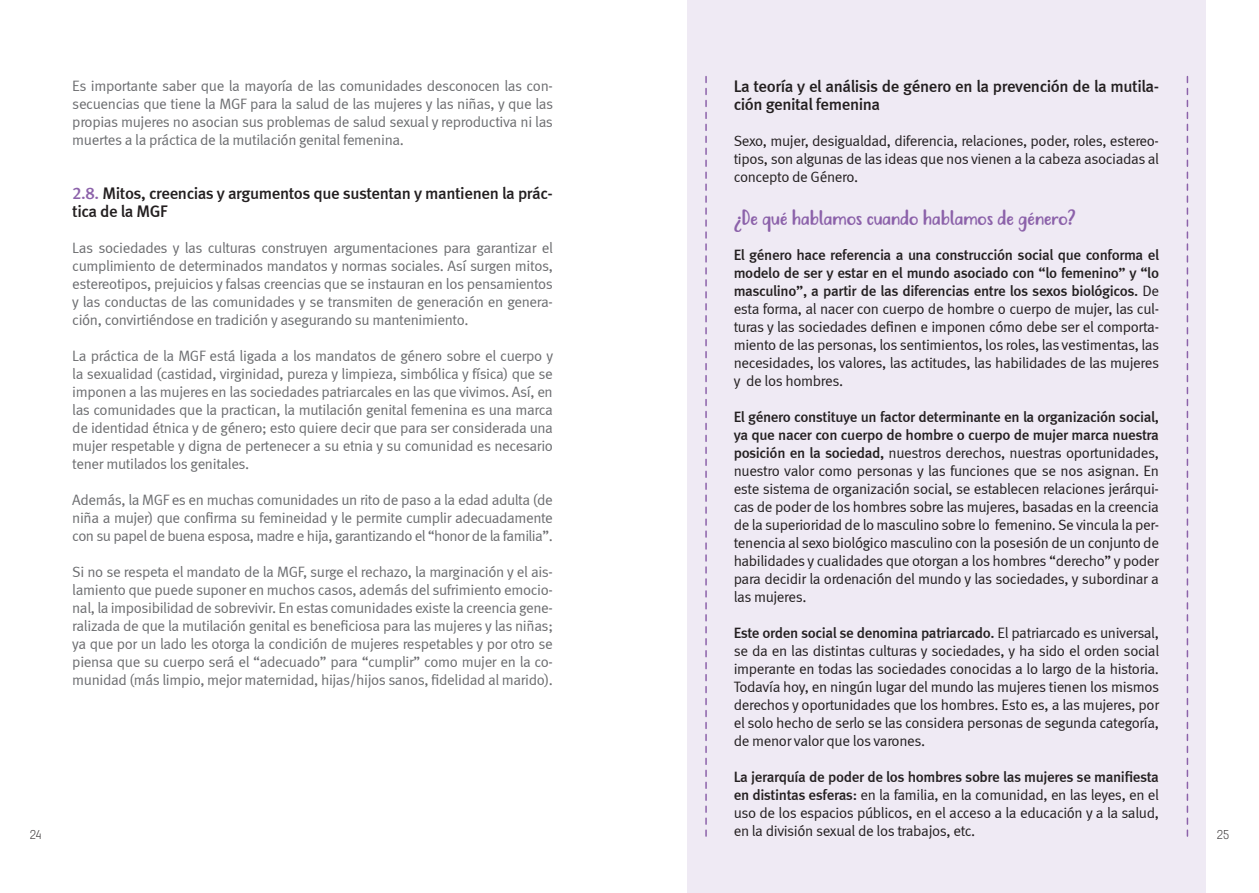
<style>
.page{position:relative;width:1259px;height:893px;background:#fff}
.page>*{position:absolute;margin:0;border:0;box-sizing:border-box;transform-origin:0 0}
.t1{font:19.5px "Justtellmewhat";letter-spacing:-.025em;color:#8c62aa}
.t2{font:500 16.8px/18px "Meta";letter-spacing:-.025em;color:#231f20}
.t3{font:15px/18px "Meta Normal LF";letter-spacing:-.025em;color:#6c6d70;text-align:justify}
.t4{font:15px/18px "Meta Normal LF";letter-spacing:-.025em;color:#231f20;text-align:justify}
.t5{font:500 15px/18px "Meta";letter-spacing:-.025em;color:#231f20;text-align:justify}
.t6{font:300 condensed 12.75px "Neusa Next Std";color:#231f20}
.s1{font-family:"Meta Medium LF Caps";font-weight:400;color:#8c62aa}
.s2{font-family:"Meta Normal LF";font-weight:400}
.s3{font-family:"Meta";font-weight:500}
</style>
<div class="page">
<div style="left:687px;top:0;width:518px;height:893px;background:#efeaf4"></div>
<svg style="left:705px;top:77px;width:2px;height:759px"></svg>
<svg style="left:1186px;top:77px;width:2px;height:759px"></svg>
<p class="t3" style="left:72px;top:76px;width:482px">Es importante saber que la mayoría de las comunidades desconocen las con&shy;secuencias que tiene la MGF para la salud de las mujeres y las niñas, y que las propias mujeres no asocian sus problemas de salud sexual y reproductiva ni las muertes a la práctica de la mutilación genital femenina.</p>
<p class="t2" style="left:72px;top:184px;width:482px"><span class="s1">2.8.</span> Mitos, creencias y argumentos que sustentan y mantienen la prác&shy;tica de la MGF</p>
<p class="t3" style="left:72px;top:238px;width:482px">Las sociedades y las culturas construyen argumentaciones para garantizar el cumplimiento de determinados mandatos y normas sociales. Así surgen mitos, estereotipos, prejuicios y falsas creencias que se instauran en los pensamientos y las conductas de las comunidades y se transmiten de generación en genera&shy;ción, convirtiéndose en tradición y asegurando su mantenimiento.</p>
<p class="t3" style="left:72px;top:346px;width:482px">La práctica de la MGF está ligada a los mandatos de género sobre el cuerpo y la sexualidad (castidad, virginidad, pureza y limpieza, simbólica y física) que se imponen a las mujeres en las sociedades patriarcales en las que vivimos. Así, en las comunidades que la practican, la mutilación genital femenina es una marca de identidad étnica y de género; esto quiere decir que para ser considerada una mujer respetable y digna de pertenecer a su etnia y su comunidad es necesario tener mutilados los genitales.</p>
<p class="t3" style="left:72px;top:490px;width:482px">Además, la MGF es en muchas comunidades un rito de paso a la edad adulta (de niña a mujer) que confirma su femineidad y le permite cumplir adecuadamente con su papel de buena esposa, madre e hija, garantizando el “honor de la familia”.</p>
<p class="t3" style="left:72px;top:562px;width:482px">Si no se respeta el mandato de la MGF, surge el rechazo, la marginación y el ais&shy;lamiento que puede suponer en muchos casos, además del sufrimiento emocio&shy;nal, la imposibilidad de sobrevivir. En estas comunidades existe la creencia gene&shy;ralizada de que la mutilación genital es beneficiosa para las mujeres y las niñas; ya que por un lado les otorga la condición de mujeres respetables y por otro se piensa que su cuerpo será el “adecuado” para “cumplir” como mujer en la co&shy;munidad (más limpio, mejor maternidad, hijas/hijos sanos, fidelidad al marido).</p>
<p class="t2" style="left:733px;top:77px;width:427px">La teoría y el análisis de género en la prevención de la mutila&shy;ción genital femenina</p>
<p class="t4" style="left:733px;top:132px;width:427px">Sexo, mujer, desigualdad, diferencia, relaciones, poder, roles, estereo&shy;tipos, son algunas de las ideas que nos vienen a la cabeza asociadas al concepto de Género.</p>
<h1 class="t1" style="left:733px;top:206px;width:343px">¿De qué hablamos cuando hablamos de género?</h1>
<p class="t5" style="left:733px;top:245px;width:427px">El género hace referencia a una construcción social que conforma el modelo de ser y estar en el mundo asociado con “lo femenino” y “lo masculino”, a partir de las diferencias entre los sexos biológicos. <span class="s2">De</span></p>
<p class="t4" style="left:733px;top:299px;width:427px">esta forma, al nacer con cuerpo de hombre o cuerpo de mujer, las cul&shy;turas y las sociedades definen e imponen cómo debe ser el comporta&shy;miento de las personas, los sentimientos, los roles, las vestimentas, las necesidades, los valores, las actitudes, las habilidades de las mujeres y de los hombres.</p>
<p class="t5" style="left:733px;top:407px;width:427px">El género constituye un factor determinante en la organización social, ya que nacer con cuerpo de hombre o cuerpo de mujer marca nuestra</p>
<p class="t4" style="left:733px;top:443px;width:427px"><span class="s3">posición en la sociedad,</span> nuestros derechos, nuestras oportunidades, nuestro valor como personas y las funciones que se nos asignan. En este sistema de organización social, se establecen relaciones jerárqui&shy;cas de poder de los hombres sobre las mujeres, basadas en la creencia de la superioridad de lo masculino sobre lo femenino. Se vincula la per&shy;tenencia al sexo biológico masculino con la posesión de un conjunto de habilidades y cualidades que otorgan a los hombres “derecho” y poder para decidir la ordenación del mundo y las sociedades, y subordinar a las mujeres.</p>
<p class="t5" style="left:733px;top:623px;width:427px">Este orden social se denomina patriarcado. <span class="s2">El patriarcado es universal,</span></p>
<p class="t4" style="left:733px;top:641px;width:427px">se da en las distintas culturas y sociedades, y ha sido el orden social imperante en todas las sociedades conocidas a lo largo de la historia.<br>Todavía hoy, en ningún lugar del mundo las mujeres tienen los mismos derechos y oportunidades que los hombres. Esto es, a las mujeres, por el solo hecho de serlo se las considera personas de segunda categoría, de menor valor que los varones.</p>
<p class="t5" style="left:733px;top:767px;width:427px">La jerarquía de poder de los hombres sobre las mujeres se manifiesta</p>
<p class="t4" style="left:733px;top:785px;width:427px"><span class="s3">en distintas esferas:</span> en la familia, en la comunidad, en las leyes, en el uso de los espacios públicos, en el acceso a la educación y a la salud, en la división sexual de los trabajos, etc.</p>
<p class="t6" style="left:30px;top:827px;width:13px">24</p>
<p class="t6" style="left:1216px;top:827px;width:14px">25</p>
</div>
